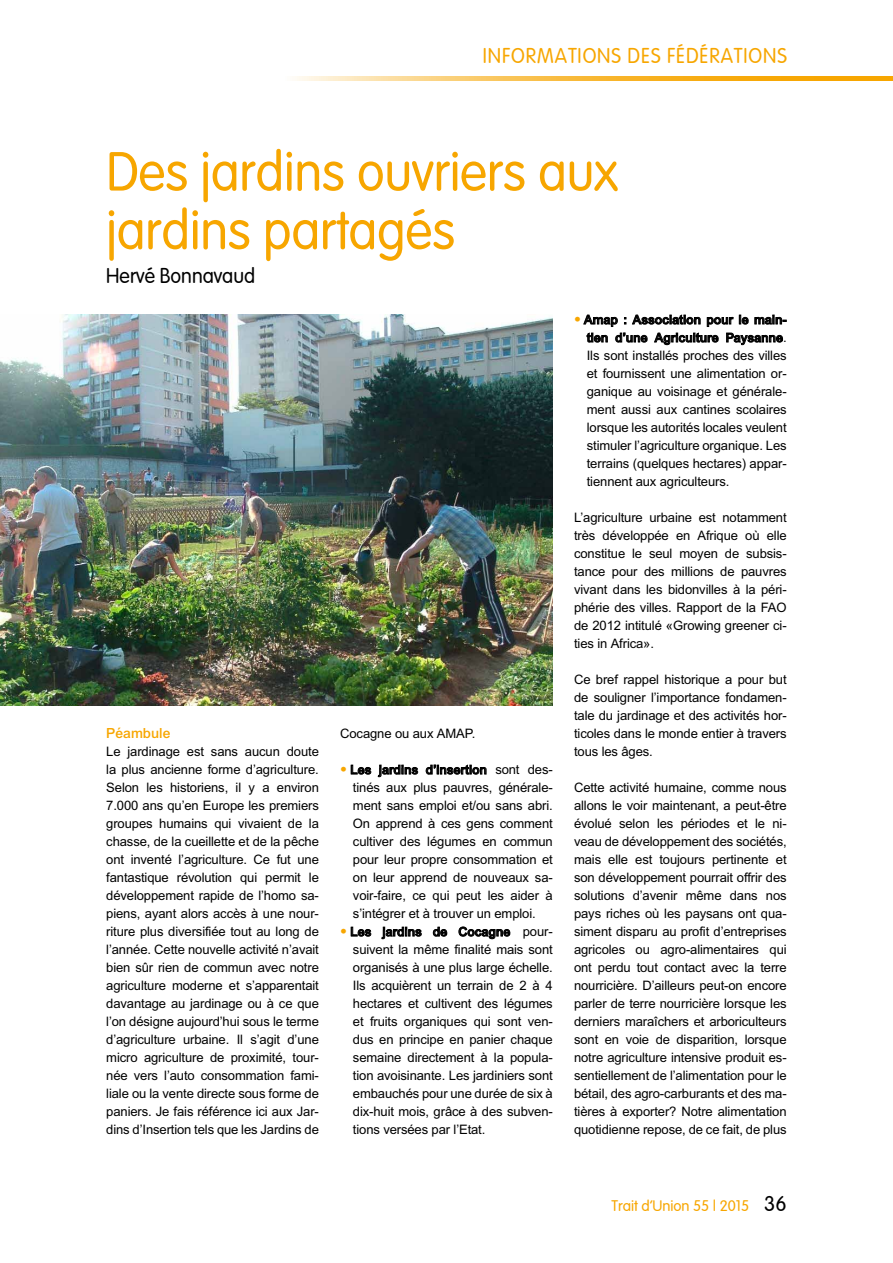
<style>
.page{position:relative;width:893px;height:1263px;background:#fff}
.page>*{position:absolute;margin:0;border:0;box-sizing:border-box;transform-origin:0 0}
.t1{font:54px/58.5px "Vogue Plain";color:#f7a600;scale:.95 1}
.t2{font:21px "Vogue Plain";letter-spacing:.05em;color:#f7a600;scale:.95 1}
.t3{font:21px "Vogue Plain";color:#000;scale:.95 1}
.t4{font:15px "Vogue Plain";color:#f7a600}
.t5{font:15px "Arial Bld";color:#f7a600}
.t6{font:13.5px/18px "Arial Bld";letter-spacing:.005em;color:#000;text-align:right}
.t7{font:13.05px/18px "Arial";letter-spacing:-.01em;color:#000;text-align:justify}
.s1{font-family:"Arial";font-size:19.5px;color:#f7a600}
.s2{font-family:"Arial";font-size:13.05px}
.s3{font-size:21px;color:#000}
</style>
<div class="page">
<svg style="left:295px;top:77px;width:598px;height:4px;background:#f8bf4a"></svg>
<svg style="left:351px;top:765px;width:20px;height:9px"></svg>
<svg style="left:378px;top:765px;width:40px;height:12px"></svg>
<svg style="left:426px;top:765px;width:60px;height:9px"></svg>
<svg style="left:351px;top:927px;width:20px;height:9px"></svg>
<svg style="left:382px;top:927px;width:40px;height:12px"></svg>
<svg style="left:433px;top:927px;width:14px;height:9px"></svg>
<svg style="left:459px;top:927px;width:51px;height:12px"></svg>
<svg style="left:583px;top:315px;width:35px;height:12px"></svg>
<svg style="left:632px;top:315px;width:68px;height:9px"></svg>
<svg style="left:707px;top:315px;width:41px;height:12px"></svg>
<svg style="left:754px;top:315px;width:32px;height:9px"></svg>
<svg style="left:587px;top:333px;width:21px;height:9px"></svg>
<svg style="left:615px;top:333px;width:32px;height:9px"></svg>
<svg style="left:654px;top:333px;width:64px;height:12px"></svg>
<svg style="left:726px;top:333px;width:57px;height:13px"></svg>
<img style="left:0;top:315px;width:553px;height:391px">
<h2 class="t2" style="left:483px;top:44px;width:321px">INFORMATIONS DES FÉDÉRATIONS</h2>
<h1 class="t1" style="left:106px;top:142px;width:540px">Des jardins ouvriers aux jardins partagés</h1>
<h2 class="t3" style="left:106px;top:263px;width:158px">Hervé Bonnavaud</h2>
<p class="t5" style="left:106px;top:723px;width:66px">Péambule</p>
<p class="t7" style="left:106px;top:743px;width:214px">Le jardinage est sans aucun doute la plus ancienne forme d’agriculture.<br>Selon les historiens, il y a environ 7.000 ans qu’en Europe les premiers groupes humains qui vivaient de la chasse, de la cueillette et de la pêche ont inventé l’agriculture. Ce fut une fantastique révolution qui permit le développement rapide de l’homo sa&shy;piens, ayant alors accès à une nour&shy;riture plus diversifiée tout au long de l’année. Cette nouvelle activité n’avait bien sûr rien de commun avec notre agriculture moderne et s’apparentait davantage au jardinage ou à ce que l’on désigne aujourd’hui sous le terme d’agriculture urbaine. Il s’agit d’une micro agriculture de proximité, tour&shy;née vers l’auto consommation fami&shy;liale ou la vente directe sous forme de paniers. Je fais référence ici aux Jar&shy;dins d’Insertion tels que les Jardins de</p>
<p class="t7" style="left:340px;top:725px;width:137px">Cocagne ou aux AMAP.</p>
<p class="t6" style="left:340px;top:762px;width:214px"><span class="s1">•</span> Les jardins d’insertion <span class="s2">sont des-</span></p>
<p class="t7" style="left:353px;top:779px;width:201px">tinés aux plus pauvres, générale&shy;ment sans emploi et/ou sans abri.<br>On apprend à ces gens comment cultiver des légumes en commun pour leur propre consommation et on leur apprend de nouveaux sa&shy;voir-faire, ce qui peut les aider à s’intégrer et à trouver un emploi.</p>
<p class="t6" style="left:340px;top:924px;width:214px"><span class="s1">•</span> Les jardins de Cocagne <span class="s2">pour-</span></p>
<p class="t7" style="left:353px;top:941px;width:201px">suivent la même finalité mais sont organisés à une plus large échelle.<br>Ils acquièrent un terrain de 2 à 4 hectares et cultivent des légumes et fruits organiques qui sont ven&shy;dus en principe en panier chaque semaine directement à la popula&shy;tion avoisinante. Les jardiniers sont embauchés pour une durée de six à dix-huit mois, grâce à des subven&shy;tions versées par l’Etat.</p>
<p class="t6" style="left:574px;top:312px;width:214px"><span class="s1">•</span> Amap : Association pour le main&shy;tien d’une Agriculture Paysanne<span class="s2">.</span></p>
<p class="t7" style="left:587px;top:347px;width:201px">Ils sont installés proches des villes et fournissent une alimentation or&shy;ganique au voisinage et générale&shy;ment aussi aux cantines scolaires lorsque les autorités locales veulent stimuler l’agriculture organique. Les terrains (quelques hectares) appar&shy;tiennent aux agriculteurs.</p>
<p class="t7" style="left:574px;top:509px;width:214px">L’agriculture urbaine est notamment très développée en Afrique où elle constitue le seul moyen de subsis&shy;tance pour des millions de pauvres vivant dans les bidonvilles à la péri&shy;phérie des villes. Rapport de la FAO de 2012 intitulé «Growing greener ci&shy;ties in Africa».</p>
<p class="t7" style="left:574px;top:671px;width:214px">Ce bref rappel historique a pour but de souligner l’importance fondamen&shy;tale du jardinage et des activités hor&shy;ticoles dans le monde entier à travers tous les âges.</p>
<p class="t7" style="left:574px;top:779px;width:214px">Cette activité humaine, comme nous allons le voir maintenant, a peut-être évolué selon les périodes et le ni&shy;veau de développement des sociétés, mais elle est toujours pertinente et son développement pourrait offrir des solutions d’avenir même dans nos pays riches où les paysans ont qua&shy;siment disparu au profit d’entreprises agricoles ou agro-alimentaires qui ont perdu tout contact avec la terre nourricière. D’ailleurs peut-on encore parler de terre nourricière lorsque les derniers maraîchers et arboriculteurs sont en voie de disparition, lorsque notre agriculture intensive produit es&shy;sentiellement de l’alimentation pour le bétail, des agro-carburants et des ma&shy;tières à exporter? Notre alimentation quotidienne repose, de ce fait, de plus</p>
<p class="t4" style="left:612px;top:1197px;width:177px">Trait d’Union 55 | 2015 <span class="s3">36</span></p>
</div>
